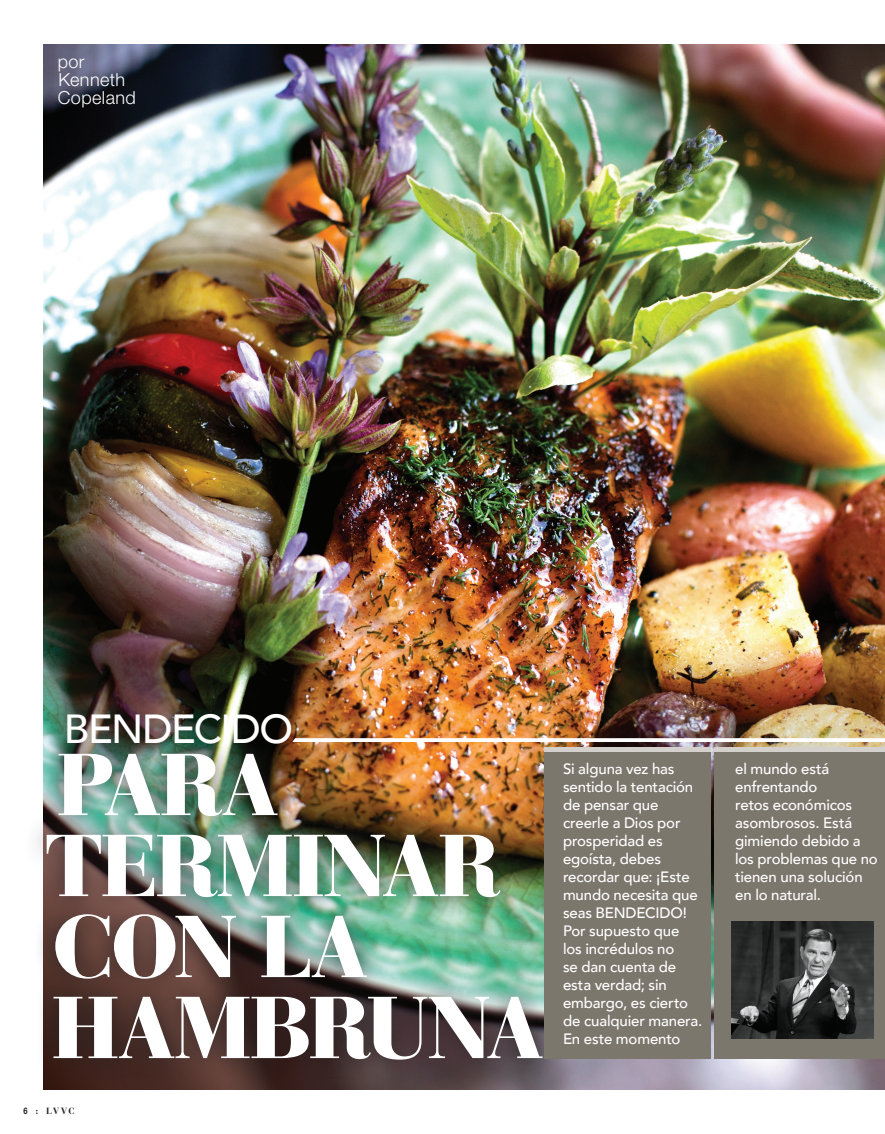
<style>
.page{position:relative;width:885px;height:1134px;background:#fff}
.page>*{position:absolute;margin:0;border:0;box-sizing:border-box;transform-origin:0 0}
.t1{font:900 87px/81px "Bauer Bodoni Std";letter-spacing:-.025em;color:#fff}
.t2{font:500 40.5px "Avenir";letter-spacing:-.035em;color:#fff}
.t3{font:300 18px/18px "Helvetica Neue LT Std";letter-spacing:.025em;color:#fff}
.t4{font:500 15px/18px "Avenir";letter-spacing:-.01em;color:#fff}
.t5{font:700 9px "Bauer Bodoni Std";color:#231f20}
.s1{font-family:"Helvetica Neue LT Std"}
.s2{font-weight:900}
</style>
<div class="page">
<img style="left:43px;top:44px;width:841px;height:1046px">
<div style="left:25px;top:731px;width:536px;height:351px;background:#231f20;opacity:.77"></div>
<div style="left:714px;top:751px;width:170px;height:307px;background:#7c776d"></div>
<div style="left:544px;top:751px;width:167px;height:307px;background:#7c776d"></div>
<div style="left:714px;top:747px;width:170px;height:5px;background:#d4d0cc"></div>
<div style="left:544px;top:747px;width:167px;height:5px;background:#d4d0cc"></div>
<svg style="left:292px;top:738px;width:592px;height:4px"></svg>
<img style="left:731px;top:921px;width:142px;height:117px">
<p class="t3" style="left:58px;top:52px;width:80px">por<br>Kenneth<br>Copeland</p>
<h2 class="t2" style="left:64px;top:693px;width:231px">BENDECIDO</h2>
<h1 class="t1" style="left:45px;top:744px;width:500px">PARA<br>TERMINAR<br>CON LA<br>HAMBRUNA</h1>
<p class="t5" style="left:24px;top:1105px;width:52px"><span class="s1">6</span> <span class="s2">:</span> LVVC</p>
<p class="t4" style="left:563px;top:759px;width:141px">Si alguna vez has sentido la tentación de pensar que creerle a Dios por prosperidad es egoísta, debes recordar que: ¡Este mundo necesita que seas BENDECIDO!<br>Por supuesto que<br>los incrédulos no<br>se dan cuenta de esta verdad; sin embargo, es cierto de cualquier manera.<br>En este momento</p>
<p class="t4" style="left:735px;top:759px;width:144px">el mundo está enfrentando<br>retos económicos asombrosos. Está gimiendo debido a los problemas que no tienen una solución en lo natural.</p>
</div>
